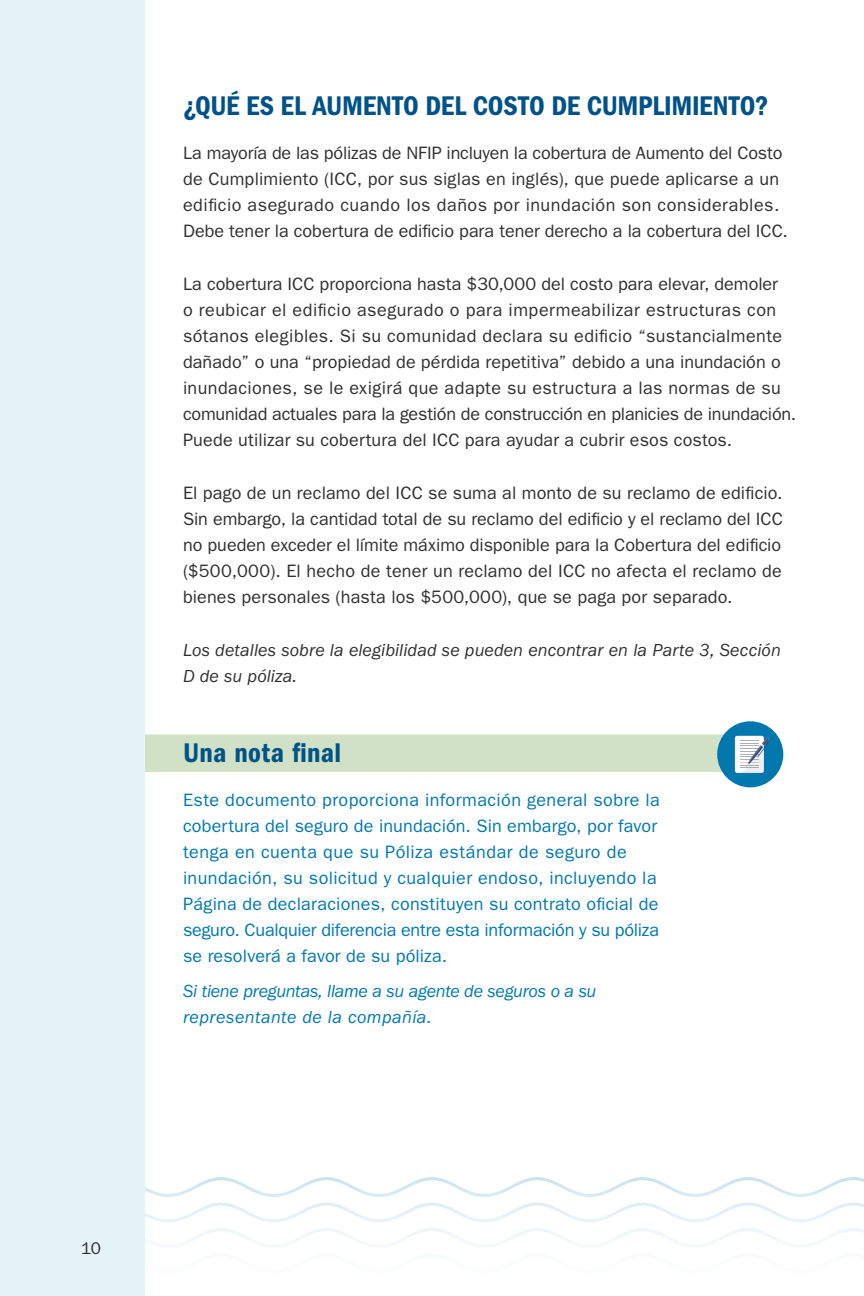
<style>
.page{position:relative;width:864px;height:1296px;background:#fff}
.page>*{position:absolute;margin:0;border:0;box-sizing:border-box;transform-origin:0 0}
.t1{font:28px "ITC Franklin Gothic Std Dm Cd";color:#005288}
.t2{font:18px/26px "ITC Franklin Gothic Std";letter-spacing:.01em;color:#2f2f30}
.t3{font:18px/26px "ITC Franklin Gothic Std";letter-spacing:.015em;color:#0078ae}
.t4{font:italic 18px/26px "ITC Franklin Gothic Std";letter-spacing:.005em;color:#2f2f30}
.t5{font:italic 18px/26px "ITC Franklin Gothic Std";letter-spacing:-.01em;color:#0078ae}
.t6{font:17px "ITC Franklin Gothic Std";color:#2f2f30}
</style>
<div class="page">
<svg style="left:145px;top:1177px;width:719px;height:68px"></svg>
<div style="left:0;top:0;width:145px;height:1296px;background:#e6f3f7"></div>
<div style="left:717px;top:721px;width:66px;height:66px;background:#0078ae;border-radius:50%"></div>
<svg style="left:145px;top:734px;width:638px;height:39px;background:#c8dcc7"></svg>
<h1 class="t1" style="left:183px;top:90px;width:587px">¿QUÉ ES EL AUMENTO DEL COSTO DE CUMPLIMIENTO?</h1>
<p class="t2" style="left:183px;top:140px;width:607px">La mayoría de las pólizas de NFIP incluyen la cobertura de Aumento del Costo de Cumplimiento (ICC, por sus siglas en inglés), que puede aplicarse a un edificio asegurado cuando los daños por inundación son considerables.<br>Debe tener la cobertura de edificio para tener derecho a la cobertura del ICC.</p>
<p class="t2" style="left:183px;top:271px;width:615px">La cobertura ICC proporciona hasta $30,000 del costo para elevar, demoler<br>o reubicar el edificio asegurado o para impermeabilizar estructuras con sótanos elegibles. Si su comunidad declara su edificio “sustancialmente dañado” o una “propiedad de pérdida repetitiva” debido a una inundación o inundaciones, se le exigirá que adapte su estructura a las normas de su comunidad actuales para la gestión de construcción en planicies de inundación.<br>Puede utilizar su cobertura del ICC para ayudar a cubrir esos costos.</p>
<p class="t2" style="left:183px;top:480px;width:601px;text-align:justify">El pago de un reclamo del ICC se suma al monto de su reclamo de edificio.<br>Sin embargo, la cantidad total de su reclamo del edificio y el reclamo del ICC no pueden exceder el límite máximo disponible para la Cobertura del edificio ($500,000). El hecho de tener un reclamo del ICC no afecta el reclamo de bienes personales (hasta los $500,000), que se paga por separado.</p>
<p class="t4" style="left:183px;top:637px;width:599px">Los detalles sobre la elegibilidad se pueden encontrar en la Parte 3, Sección<br>D de su póliza.</p>
<h2 class="t1" style="left:183px;top:737px;width:160px">Una nota final</h2>
<p class="t3" style="left:183px;top:788px;width:479px">Este documento proporciona información general sobre la cobertura del seguro de inundación. Sin embargo, por favor tenga en cuenta que su Póliza estándar de seguro de inundación, su solicitud y cualquier endoso, incluyendo la Página de declaraciones, constituyen su contrato oficial de seguro. Cualquier diferencia entre esta información y su póliza se resolverá a favor de su póliza.</p>
<p class="t5" style="left:183px;top:979px;width:415px">Si tiene preguntas, llame a su agente de seguros o a su representante de la compañía.</p>
<p class="t6" style="left:81px;top:1239px;width:22px">10</p>
</div>
